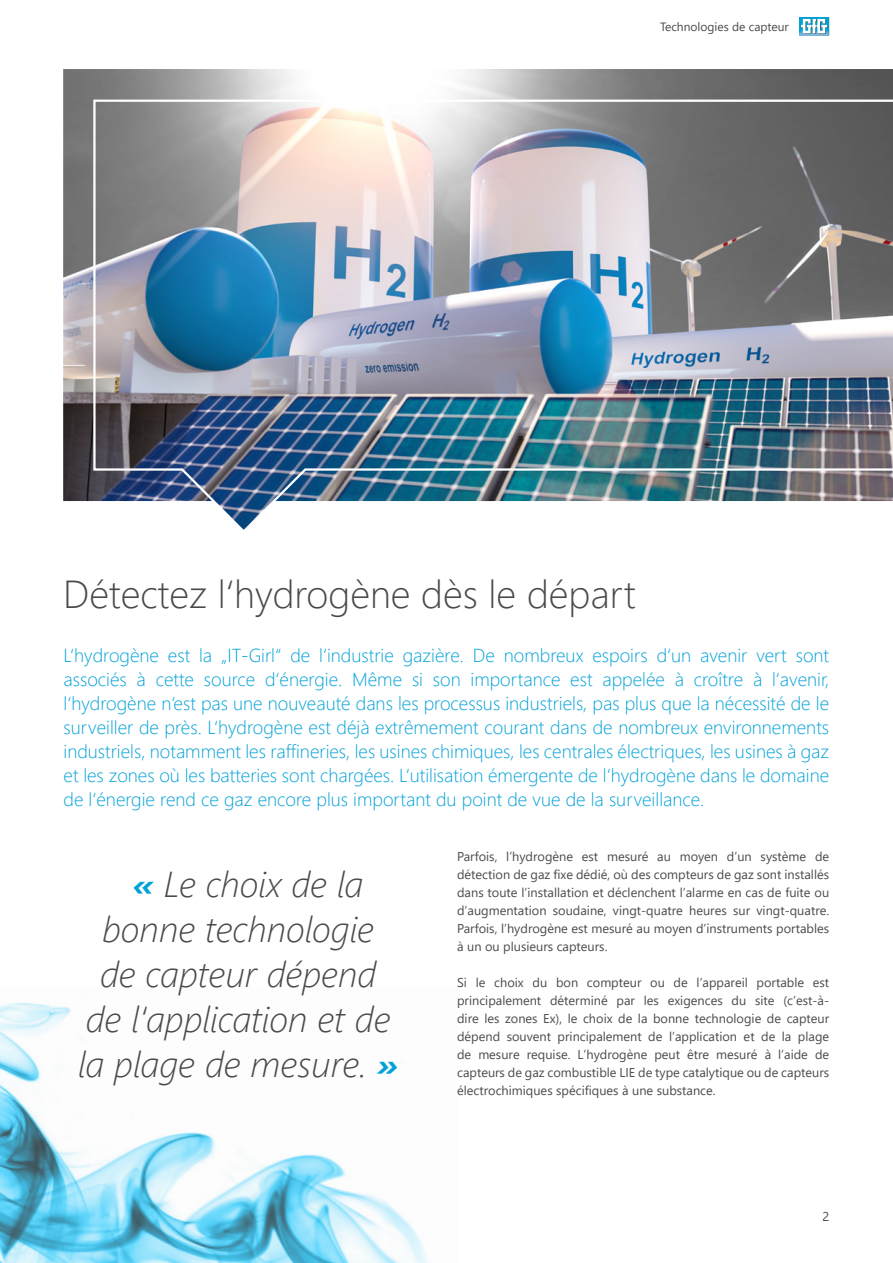
<style>
.page{position:relative;width:893px;height:1263px;background:#fff}
.page>*{position:absolute;margin:0;border:0;box-sizing:border-box;transform-origin:0 0}
.t1{font:300 39px "Segoe UI";color:#4a4a49}
.t2{font:italic 300 36px/45px "Segoe UI";color:#4a4a49;text-align:center}
.t3{font:300 18.75px/24px "Segoe UI";color:#00a1d6;text-align:justify}
.t4{font:12.75px/18px "Segoe UI";color:#4a4a49;text-align:justify}
.t5{font:12px "Segoe UI";color:#4a4a49}
.s1{font-weight:700;color:#00a1d6}
</style>
<div class="page">
<img style="left:0;top:1002px;width:428px;height:261px">
<img style="left:63px;top:69px;width:830px;height:433px">
<img style="left:92px;top:98px;width:801px;height:432px">
<svg style="left:799px;top:17px;width:30px;height:19px"></svg>
<p class="t5" style="left:660px;top:15px;width:130px">Technologies de capteur</p>
<h1 class="t1" style="left:63px;top:557px;width:574px">Détectez l‘hydrogène dès le départ</h1>
<p class="t3" style="left:64px;top:642px;width:767px">L‘hydrogène est la „IT-Girl“ de l‘industrie gazière. De nombreux espoirs d‘un avenir vert sont associés à cette source d‘énergie. Même si son importance est appelée à croître à l‘avenir, l‘hydrogène n‘est pas une nouveauté dans les processus industriels, pas plus que la nécessité de le surveiller de près. L‘hydrogène est déjà extrêmement courant dans de nombreux environnements industriels, notamment les raffineries, les usines chimiques, les centrales électriques, les usines à gaz et les zones où les batteries sont chargées. L‘utilisation émergente de l‘hydrogène dans le domaine de l‘énergie rend ce gaz encore plus important du point de vue de la surveillance.</p>
<h2 class="t2" style="left:78px;top:856px;width:322px"><span class="s1">«</span> Le choix de la bonne technologie<br>de capteur dépend de l‘application et de la plage de mesure. <span class="s1">»</span></h2>
<p class="t4" style="left:457px;top:846px;width:374px">Parfois, l’hydrogène est mesuré au moyen d’un système de détection de gaz fixe dédié, où des compteurs de gaz sont installés dans toute l’installation et déclenchent l’alarme en cas de fuite ou d’augmentation soudaine, vingt-quatre heures sur vingt-quatre.<br>Parfois, l’hydrogène est mesuré au moyen d’instruments portables à un ou plusieurs capteurs.</p>
<p class="t4" style="left:457px;top:972px;width:374px">Si le choix du bon compteur ou de l’appareil portable est principalement déterminé par les exigences du site (c’est-à&shy;dire les zones Ex), le choix de la bonne technologie de capteur dépend souvent principalement de l’application et de la plage de mesure requise. L’hydrogène peut être mesuré à l’aide de capteurs de gaz combustible LIE de type catalytique ou de capteurs électrochimiques spécifiques à une substance.</p>
<p class="t4" style="left:822px;top:1206px;width:8px">2</p>
</div>
